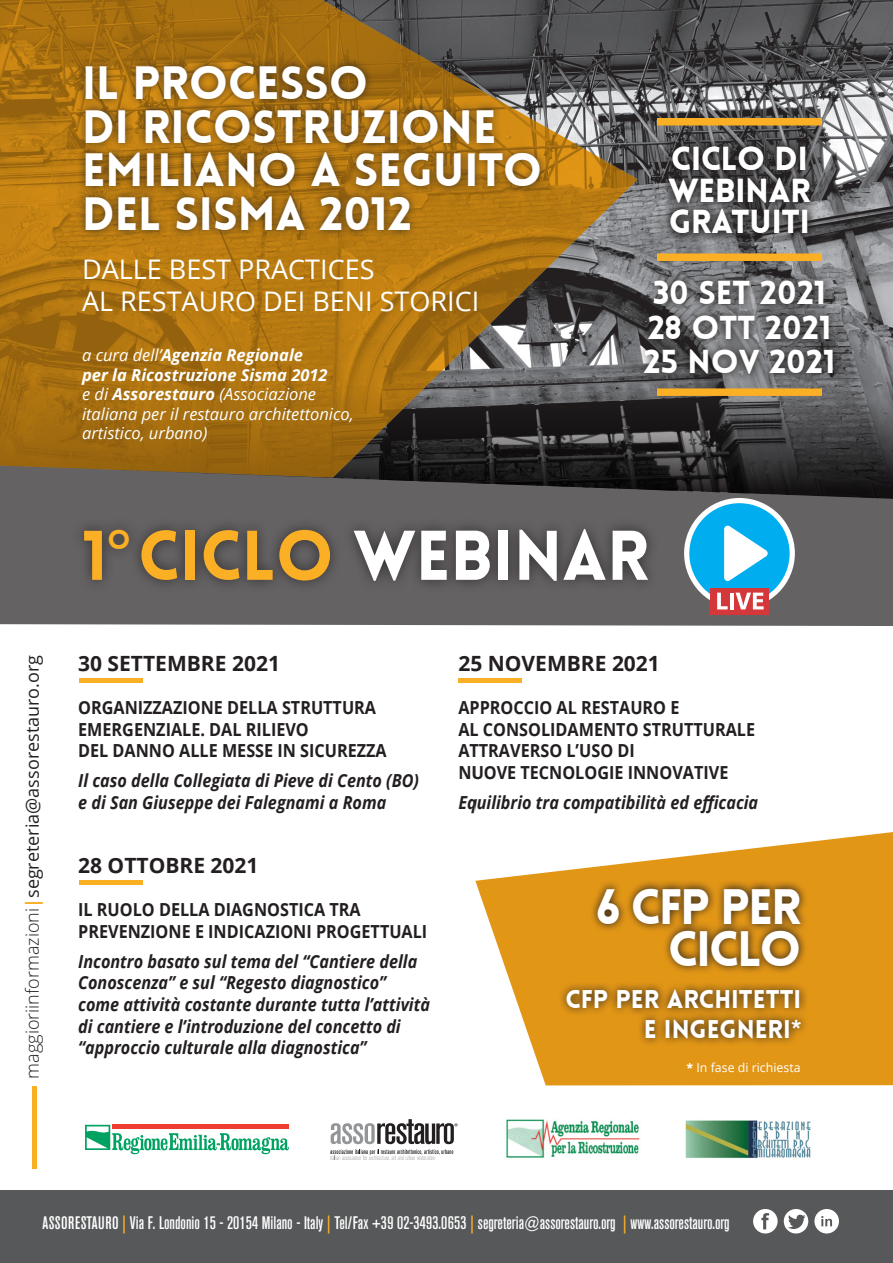
<style>
.page{position:relative;width:893px;height:1263px;background:#fff}
.page>*{position:absolute;margin:0;border:0;box-sizing:border-box;transform-origin:0 0}
.t1{font:900 68.7px "Lovelo";color:#fff}
.t2{font:900 49.5px/42px "Lovelo";letter-spacing:-.04em;color:#fff;text-align:right}
.t3{font:900 46.5px/43.5px "Lovelo";color:#fff}
.t4{font:900 33px/31.5px "Lovelo";color:#fff;text-align:justify}
.t5{font:900 27.15px "Lovelo";color:#fbaf25}
.t6{font:27px/31.5px "Open Sans";color:#fff}
.t7{font:900 25.5px "Lovelo";color:#fff}
.t8{font:700 21px "Open Sans";color:#231f20}
.t9{font:italic 700 18px/21.6px "Open Sans";color:#231f20;scale:.9 1}
.t10{font:700 18px/21.6px "Open Sans";color:#231f20;scale:.9 1}
.t11{font:500 condensed 18px "Akzidenz Grotesk BE";color:#fff}
.t12{font:18px "Open Sans";color:#231f20}
.t13{font:italic 16.5px/19.5px "Open Sans";color:#fff}
.t14{font:italic 700 16.5px/19.5px "Open Sans";color:#fff}
.t15{font:12.3px "Open Sans";color:#fff}
.s1{font-weight:400}
.s2{font-weight:700}
.s3{font-weight:300}
.s4{font-weight:700;color:#fbaf25}
.s5{color:#fbaf25}
.s6{font-family:"Helvetica Neue LT Pro";font-weight:700}
.s7{font-family:"Helvetica Neue LT Pro";font-weight:700;font-size:16.8px}
</style>
<div class="page">
<div style="left:0;top:499px;width:893px;height:127px;background:#656263"></div>
<img style="left:638px;top:0;width:255px;height:366px">
<div style="left:71px;top:516px;width:589px;height:77px;background:#231f20;opacity:.75"></div>
<hr style="left:79px;top:679px;width:64px;height:4px;background:#fbaf25">
<hr style="left:79px;top:881px;width:64px;height:4px;background:#fbaf25">
<hr style="left:458px;top:679px;width:64px;height:4px;background:#fbaf25">
<div style="left:0;top:1190px;width:893px;height:73px;background:#57585a"></div>
<svg style="left:814px;top:1209px;width:25px;height:24px"></svg>
<svg style="left:753px;top:1209px;width:25px;height:24px"></svg>
<svg style="left:784px;top:1209px;width:24px;height:24px"></svg>
<hr style="left:33px;top:1086px;width:4px;height:83px;background:#fbaf25">
<img style="left:685px;top:1120px;width:126px;height:38px">
<svg style="left:330px;top:1120px;width:128px;height:40px"></svg>
<img style="left:506px;top:1119px;width:134px;height:39px">
<svg style="left:85px;top:1125px;width:204px;height:29px"></svg>
<div style="left:687px;top:501px;width:105px;height:105px;background:#00aeef;border-radius:50%"></div>
<div style="left:684px;top:498px;width:111px;height:111px;border:5px solid #fff;border-radius:50%"></div>
<svg style="left:724px;top:525px;width:44px;height:56px"></svg>
<div style="left:711px;top:588px;width:58px;height:26px;background:#d5383a"></div>
<svg style="left:717px;top:593px;width:11px;height:16px"></svg>
<hr style="left:730px;top:593px;width:4px;height:16px;background:#fff">
<svg style="left:736px;top:593px;width:28px;height:16px"></svg>
<svg style="left:0;top:366px;width:893px;height:133px;background:#464546"></svg>
<svg style="left:0;top:0;width:638px;height:477px;background:#906826"></svg>
<svg style="left:475px;top:832px;width:418px;height:253px;fill:#e29616"></svg>
<div style="left:77px;top:56px;width:472px;height:183px;background:#231f20;opacity:.75"></div>
<div style="left:657px;top:118px;width:165px;height:7px;background:#fbaf25"></div>
<div style="left:657px;top:253px;width:165px;height:8px;background:#fbaf25"></div>
<div style="left:657px;top:388px;width:165px;height:8px;background:#fbaf25"></div>
<svg style="left:660px;top:138px;width:158px;height:104px;background:#454445"></svg>
<svg style="left:636px;top:272px;width:206px;height:110px;background:#5b5a5c"></svg>
<svg style="left:558px;top:879px;width:251px;height:167px;background:#b97c17"></svg>
<p class="t3" style="left:82px;top:62px;width:462px">IL PROCESSO<br>DI RICOSTRUZIONE<br>EMILIANO A SEGUITO<br>DEL SISMA 2012</p>
<p class="t6" style="left:82px;top:253px;width:399px">DALLE BEST PRACTICES<br>AL RESTAURO DEI BENI STORICI</p>
<p class="t14" style="left:82px;top:345px;width:247px"><span class="s1">a cura dell’</span>Agenzia Regionale per la Ricostruzione Sisma 2012</p>
<p class="t13" style="left:82px;top:384px;width:273px">e di <span class="s2">Assorestauro</span> (Associazione italiana per il restauro architettonico, artistico, urbano)</p>
<p class="t4" style="left:668px;top:143px;width:144px">CICLO DI WEBINAR GRATUITI</p>
<p class="t4" style="left:653px;top:278px;width:175px">30 SET 2021</p>
<p class="t4" style="left:648px;top:312px;width:185px">28 OTT 2021</p>
<p class="t4" style="left:644px;top:347px;width:193px">25 NOV 2021</p>
<p class="t12" style="left:20px;top:1078px;width:425px;rotate:-90deg"><span class="s3">maggioriinformazioni</span><span class="s4">|</span>segreteria@assorestauro.org</p>
<p class="t1" style="left:82px;top:513px;width:569px"><span class="s5">1 CICLO</span> WEBINAR</p>
<p class="t5" style="left:107px;top:522px;width:24px">O</p>
<p class="t8" style="left:78px;top:648px;width:203px">30 SETTEMBRE 2021</p>
<p class="t10" style="left:78px;top:696px;width:344px">ORGANIZZAZIONE DELLA STRUTTURA<br>EMERGENZIALE. DAL RILIEVO<br>DEL DANNO ALLE MESSE IN SICUREZZA</p>
<p class="t9" style="left:78px;top:770px;width:380px">Il caso della Collegiata di Pieve di Cento (BO) e di San Giuseppe dei Falegnami a Roma</p>
<p class="t8" style="left:78px;top:850px;width:182px">28 OTTOBRE 2021</p>
<p class="t10" style="left:78px;top:898px;width:389px">IL RUOLO DELLA DIAGNOSTICA TRA<br>PREVENZIONE E INDICAZIONI PROGETTUALI</p>
<p class="t9" style="left:78px;top:950px;width:392px">Incontro basato sul tema del “Cantiere della Conoscenza” e sul “Regesto diagnostico” come attività costante durante tutta l’attività di cantiere e l’introduzione del concetto di “approccio culturale alla diagnostica”</p>
<p class="t8" style="left:458px;top:648px;width:203px">25 NOVEMBRE 2021</p>
<p class="t10" style="left:458px;top:696px;width:331px">APPROCCIO AL RESTAURO E<br>AL CONSOLIDAMENTO STRUTTURALE<br>ATTRAVERSO L’USO DI<br>NUOVE TECNOLOGIE INNOVATIVE</p>
<p class="t9" style="left:458px;top:791px;width:335px">Equilibrio tra compatibilità ed efficacia</p>
<p class="t2" style="left:596px;top:886px;width:207px">6 CFP PER<br>CICLO</p>
<p class="t7" style="left:565px;top:983px;width:237px">CFP PER ARCHITETTI</p>
<p class="t7" style="left:644px;top:1013px;width:159px">E INGEGNERI<span class="s6">*</span></p>
<p class="t15" style="left:686px;top:1059px;width:116px"><span class="s7">*</span> In fase di richiesta</p>
<p class="t11" style="left:43px;top:1213px;width:689px">ASSORESTAURO <span class="s5">|</span> Via F. Londonio 15 - 20154 Milano - Italy <span class="s5">|</span> Tel/Fax +39 02-3493.0653 <span class="s5">|</span> segreteria@assorestauro.org <span class="s5">|</span> www.assorestauro.org</p>
</div>
